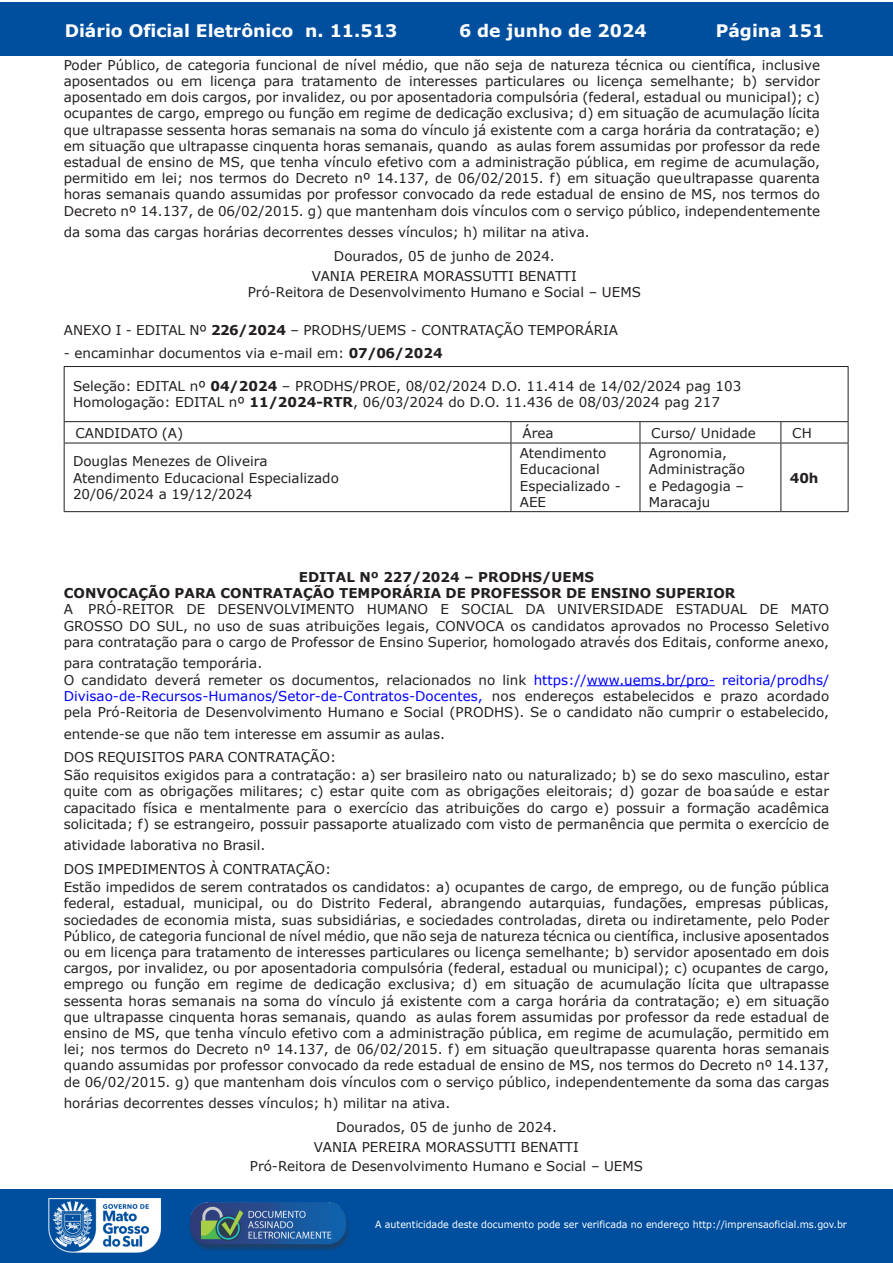
<style>
.page{position:relative;width:893px;height:1263px;background:#fff}
.page>*{position:absolute;margin:0;border:0;box-sizing:border-box;transform-origin:0 0}
.t1{font:700 17.25px "Verdana";color:#fff}
.t2{font:13.5px/16.2px "Verdana";color:#231f20}
.t3{font:700 13.5px/16.4px "Verdana";color:#231f20}
.t4{font:13.5px "Verdana";color:#1f1f1f}
.t5{font:9.9px "Verdana";color:#fff;scale:.95 1}
.s1{font-weight:700}
.s2{color:#00f}
</style>
<div class="page">
<div style="left:0;top:2px;width:893px;height:53px;background:#004f9f"></div>
<div style="left:1px;top:1189px;width:892px;height:74px;background:#004f9f"></div>
<img style="left:49px;top:1198px;width:111px;height:54px">
<img style="left:185px;top:1201px;width:168px;height:54px">
<hr style="left:587px;top:685px;width:128px;height:1px;background:#00f">
<hr style="left:64px;top:366px;width:447px;height:1px;background:#231f20">
<hr style="left:511px;top:366px;width:129px;height:1px;background:#231f20">
<hr style="left:640px;top:366px;width:141px;height:1px;background:#231f20">
<hr style="left:781px;top:366px;width:67px;height:1px;background:#231f20">
<hr style="left:64px;top:421px;width:447px;height:1px;background:#231f20">
<hr style="left:511px;top:421px;width:129px;height:1px;background:#231f20">
<hr style="left:640px;top:421px;width:141px;height:1px;background:#231f20">
<hr style="left:781px;top:421px;width:67px;height:1px;background:#231f20">
<hr style="left:64px;top:443px;width:447px;height:1px;background:#231f20">
<hr style="left:511px;top:443px;width:129px;height:1px;background:#231f20">
<hr style="left:640px;top:443px;width:141px;height:1px;background:#231f20">
<hr style="left:781px;top:443px;width:67px;height:1px;background:#231f20">
<hr style="left:64px;top:511px;width:447px;height:1px;background:#231f20">
<hr style="left:511px;top:511px;width:129px;height:1px;background:#231f20">
<hr style="left:640px;top:511px;width:141px;height:1px;background:#231f20">
<hr style="left:781px;top:511px;width:67px;height:1px;background:#231f20">
<hr style="left:64px;top:367px;width:1px;height:54px;background:#231f20">
<svg style="left:64px;top:422px;width:1px;height:21px"></svg>
<hr style="left:64px;top:443px;width:1px;height:68px;background:#231f20">
<hr style="left:848px;top:367px;width:1px;height:54px;background:#231f20">
<svg style="left:511px;top:422px;width:1px;height:21px"></svg>
<svg style="left:640px;top:422px;width:1px;height:21px"></svg>
<svg style="left:780px;top:422px;width:1px;height:21px"></svg>
<svg style="left:848px;top:422px;width:1px;height:21px"></svg>
<hr style="left:511px;top:443px;width:1px;height:68px;background:#231f20">
<hr style="left:640px;top:443px;width:1px;height:68px;background:#231f20">
<hr style="left:780px;top:443px;width:1px;height:68px;background:#231f20">
<hr style="left:848px;top:443px;width:1px;height:68px;background:#231f20">
<p class="t1" style="left:65px;top:18px;width:334px">Diário Oficial Eletrônico n. 11.513</p>
<p class="t1" style="left:459px;top:18px;width:189px">6 de junho de 2024</p>
<p class="t1" style="left:716px;top:18px;width:110px">Página 151</p>
<p class="t2" style="left:64px;top:57px;width:758px;text-align:justify">Poder Público, de categoria funcional de nível médio, que não seja de natureza técnica ou científica, inclusive aposentados ou em licença para tratamento de interesses particulares ou licença semelhante; b) servidor aposentado em dois cargos, por invalidez, ou por aposentadoria compulsória (federal, estadual ou municipal); c) ocupantes de cargo, emprego ou função em regime de dedicação exclusiva; d) em situação de acumulação lícita que ultrapasse sessenta horas semanais na soma do vínculo já existente com a carga horária da contratação; e) em situação que ultrapasse cinquenta horas semanais, quando as aulas forem assumidas por professor da rede estadual de ensino de MS, que tenha vínculo efetivo com a administração pública, em regime de acumulação, permitido em lei; nos termos do Decreto nº 14.137, de 06/02/2015. f) em situação queultrapasse quarenta horas semanais quando assumidas por professor convocado da rede estadual de ensino de MS, nos termos do Decreto nº 14.137, de 06/02/2015. g) que mantenham dois vínculos com o serviço público, independentemente</p>
<p class="t2" style="left:334px;top:220px;width:257px;line-height:23.5px;text-indent:-270px">da soma das cargas horárias decorrentes desses vínculos; h) militar na ativa.<br>Dourados, 05 de junho de 2024.</p>
<p class="t2" style="left:248px;top:267px;width:395px;text-align:center">VANIA PEREIRA MORASSUTTI BENATTI<br>Pró-Reitora de Desenvolvimento Humano e Social – UEMS</p>
<p class="t2" style="left:64px;top:321px;width:556px">ANEXO I - EDITAL Nº <span class="s1">226/2024</span> – PRODHS/UEMS - CONTRATAÇÃO TEMPORÁRIA</p>
<p class="t2" style="left:64px;top:345px;width:380px">- encaminhar documentos via e-mail em: <span class="s1">07/06/2024</span></p>
<p class="t2" style="left:73px;top:378px;width:670px">Seleção: EDITAL nº <span class="s1">04/2024</span> – PRODHS/PROE, 08/02/2024 D.O. 11.414 de 14/02/2024 pag 103<br>Homologação: EDITAL nº <span class="s1">11/2024-RTR</span>, 06/03/2024 do D.O. 11.436 de 08/03/2024 pag 217</p>
<p class="t2" style="left:75px;top:424px;width:109px">CANDIDATO (A)</p>
<p class="t2" style="left:522px;top:424px;width:33px">Área</p>
<p class="t2" style="left:651px;top:424px;width:106px">Curso/ Unidade</p>
<p class="t2" style="left:792px;top:424px;width:21px">CH</p>
<p class="t4" style="left:73px;top:452px;width:196px">Douglas Menezes de Oliveira</p>
<p class="t2" style="left:73px;top:469px;width:267px">Atendimento Educacional Especializado<br>20/06/2024 a 19/12/2024</p>
<p class="t2" style="left:520px;top:445px;width:102px">Atendimento<br>Educacional<br>Especializado -<br>AEE</p>
<p class="t2" style="left:649px;top:445px;width:98px">Agronomia,<br>Administração e Pedagogia –<br>Maracaju</p>
<p class="t3" style="left:790px;top:469px;width:30px">40h</p>
<p class="t3" style="left:64px;top:568px;width:673px;text-indent:235px">EDITAL Nº 227/2024 – PRODHS/UEMS<br>CONVOCAÇÃO PARA CONTRATAÇÃO TEMPORÁRIA DE PROFESSOR DE ENSINO SUPERIOR</p>
<p class="t2" style="left:64px;top:601px;width:767px;text-align:justify">A PRÓ-REITOR DE DESENVOLVIMENTO HUMANO E SOCIAL DA UNIVERSIDADE ESTADUAL DE MATO GROSSO DO SUL, no uso de suas atribuições legais, CONVOCA os candidatos aprovados no Processo Seletivo para contratação para o cargo de Professor de Ensino Superior, homologado através dos Editais, conforme anexo,</p>
<p class="t2" style="left:64px;top:655px;width:767px">para contratação temporária.<br>O candidato deverá remeter os documentos, relacionados no link <span class="s2">https://www.uems.br/pro- reitoria/prodhs/ Divisao-de-Recursos-Humanos/Setor-de-Contratos-Docentes,</span> nos endereços estabelecidos e prazo acordado pela Pró-Reitoria de Desenvolvimento Humano e Social (PRODHS). Se o candidato não cumprir o estabelecido,</p>
<p class="t2" style="left:64px;top:722px;width:383px;line-height:23.5px">entende-se que não tem interesse em assumir as aulas.<br>DOS REQUISITOS PARA CONTRATAÇÃO:</p>
<p class="t2" style="left:64px;top:767px;width:767px;text-align:justify">São requisitos exigidos para a contratação: a) ser brasileiro nato ou naturalizado; b) se do sexo masculino, estar quite com as obrigações militares; c) estar quite com as obrigações eleitorais; d) gozar de boasaúde e estar capacitado física e mentalmente para o exercício das atribuições do cargo e) possuir a formação acadêmica solicitada; f) se estrangeiro, possuir passaporte atualizado com visto de permanência que permita o exercício de</p>
<p class="t2" style="left:64px;top:834px;width:269px;line-height:23.5px">atividade laborativa no Brasil.<br>DOS IMPEDIMENTOS À CONTRATAÇÃO:</p>
<p class="t2" style="left:64px;top:879px;width:767px;text-align:justify">Estão impedidos de serem contratados os candidatos: a) ocupantes de cargo, de emprego, ou de função pública federal, estadual, municipal, ou do Distrito Federal, abrangendo autarquias, fundações, empresas públicas, sociedades de economia mista, suas subsidiárias, e sociedades controladas, direta ou indiretamente, pelo Poder Público, de categoria funcional de nível médio, que não seja de natureza técnica ou científica, inclusive aposentados ou em licença para tratamento de interesses particulares ou licença semelhante; b) servidor aposentado em dois cargos, por invalidez, ou por aposentadoria compulsória (federal, estadual ou municipal); c) ocupantes de cargo, emprego ou função em regime de dedicação exclusiva; d) em situação de acumulação lícita que ultrapasse sessenta horas semanais na soma do vínculo já existente com a carga horária da contratação; e) em situação que ultrapasse cinquenta horas semanais, quando as aulas forem assumidas por professor da rede estadual de ensino de MS, que tenha vínculo efetivo com a administração pública, em regime de acumulação, permitido em lei; nos termos do Decreto nº 14.137, de 06/02/2015. f) em situação queultrapasse quarenta horas semanais quando assumidas por professor convocado da rede estadual de ensino de MS, nos termos do Decreto nº 14.137, de 06/02/2015. g) que mantenham dois vínculos com o serviço público, independentemente da soma das cargas</p>
<p class="t2" style="left:336px;top:1091px;width:222px;line-height:23.5px;text-indent:-272px">horárias decorrentes desses vínculos; h) militar na ativa.<br>Dourados, 05 de junho de 2024.</p>
<p class="t2" style="left:250px;top:1136px;width:395px;line-height:19.8px;text-align:center">VANIA PEREIRA MORASSUTTI BENATTI<br>Pró-Reitora de Desenvolvimento Humano e Social – UEMS</p>
<p class="t5" style="left:375px;top:1218px;width:498px">A autenticidade deste documento pode ser verificada no endereço http://imprensaoficial.ms.gov.br</p>
</div>
